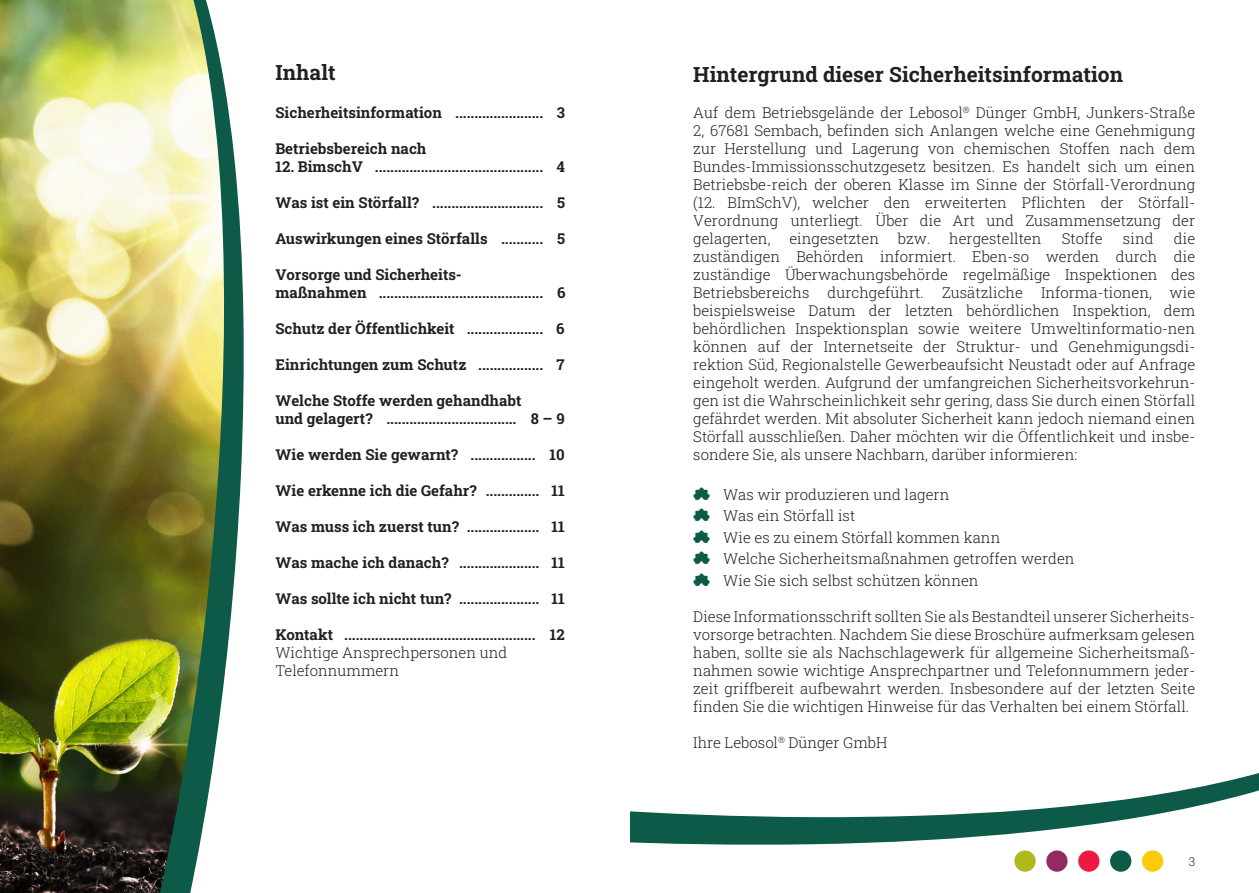
<style>
.page{position:relative;width:1259px;height:893px;background:#fff}
.page>*{position:absolute;margin:0;border:0;box-sizing:border-box;transform-origin:0 0}
.t1{font:700 21px "Roboto Slab";color:#231f20}
.t2{font:300 15px/18px "Roboto Slab";color:#231f20;text-align:justify}
.t3{font:700 15px/18px "Roboto Slab";color:#231f20}
.t4{font:300 12px "Roboto Slab";color:#231f20}
.s1{font-family:"Lebosol";font-weight:400;font-size:18px;color:#0d5a49}
</style>
<div class="page">
<div style="left:1014px;top:850px;width:21px;height:22px;background:#aeb91c;border-radius:50%"></div>
<div style="left:1046px;top:850px;width:21px;height:22px;background:#932b60;border-radius:50%"></div>
<div style="left:1078px;top:850px;width:21px;height:22px;background:#ed1a40;border-radius:50%"></div>
<div style="left:1110px;top:850px;width:21px;height:22px;background:#0d5a49;border-radius:50%"></div>
<div style="left:1142px;top:850px;width:21px;height:22px;background:#feca0a;border-radius:50%"></div>
<svg style="left:630px;top:773px;width:629px;height:72px"></svg>
<img style="left:0;top:0;width:157px;height:893px">
<img style="left:157px;top:0;width:87px;height:893px">
<h1 class="t1" style="left:275px;top:58px;width:62px">Inhalt</h1>
<p class="t3" style="left:275px;top:103px;width:291px">Sicherheitsinformation ....................... 3</p>
<p class="t3" style="left:275px;top:139px;width:153px">Betriebsbereich nach</p>
<p class="t3" style="left:275px;top:157px;width:291px">12. BimschV ............................................ 4</p>
<p class="t3" style="left:275px;top:193px;width:291px">Was ist ein Störfall? ............................. 5</p>
<p class="t3" style="left:275px;top:229px;width:291px">Auswirkungen eines Störfalls ........... 5</p>
<p class="t3" style="left:275px;top:265px;width:291px">Vorsorge und Sicherheits-<br>maßnahmen ........................................... 6</p>
<p class="t3" style="left:275px;top:319px;width:291px">Schutz der Öffentlichkeit .................... 6</p>
<p class="t3" style="left:275px;top:355px;width:291px">Einrichtungen zum Schutz ................. 7</p>
<p class="t3" style="left:275px;top:391px;width:291px">Welche Stoffe werden gehandhabt<br>und gelagert? .................................. 8 – 9</p>
<p class="t3" style="left:275px;top:445px;width:291px">Wie werden Sie gewarnt? ................. 10</p>
<p class="t3" style="left:275px;top:481px;width:291px">Wie erkenne ich die Gefahr? .............. 11</p>
<p class="t3" style="left:275px;top:517px;width:291px">Was muss ich zuerst tun? ................... 11</p>
<p class="t3" style="left:275px;top:553px;width:291px">Was mache ich danach? ..................... 11</p>
<p class="t3" style="left:275px;top:589px;width:291px">Was sollte ich nicht tun? ..................... 11</p>
<p class="t3" style="left:275px;top:625px;width:291px">Kontakt .................................................. 12</p>
<p class="t2" style="left:275px;top:643px;width:233px">Wichtige Ansprechpersonen und<br>Telefonnummern</p>
<h1 class="t1" style="left:693px;top:60px;width:431px">Hintergrund dieser Sicherheitsinformation</h1>
<p class="t2" style="left:693px;top:103px;width:503px">Auf dem Betriebsgelände der Lebosol<sup>®</sup> Dünger GmbH, Junkers-Straße 2, 67681 Sembach, befinden sich Anlangen welche eine Genehmigung zur Herstellung und Lagerung von chemischen Stoffen nach dem Bundes-Immissionsschutzgesetz besitzen. Es handelt sich um einen Betriebsbe-reich der oberen Klasse im Sinne der Störfall-Verordnung (12. BImSchV), welcher den erweiterten Pflichten der Störfall-Verordnung unterliegt. Über die Art und Zusammensetzung der gelagerten,</p>
<p class="t2" style="left:789px;top:229px;width:91px">eingesetzten</p>
<p class="t2" style="left:898px;top:229px;width:34px">bzw.</p>
<p class="t2" style="left:949px;top:229px;width:94px">hergestellten</p>
<p class="t2" style="left:1062px;top:229px;width:42px">Stoffe</p>
<p class="t2" style="left:1123px;top:229px;width:32px">sind</p>
<p class="t2" style="left:693px;top:229px;width:503px;text-indent:480px">die zuständigen Behörden informiert. Eben-so werden durch die zuständige Überwachungsbehörde regelmäßige Inspektionen des Betriebsbereichs durchgeführt. Zusätzliche Informa-tionen, wie beispielsweise Datum der letzten behördlichen Inspektion, dem behördlichen Inspektionsplan sowie weitere Umweltinformatio-nen können auf der Internetseite der Struktur- und Genehmigungsdi&shy;rektion Süd, Regionalstelle Gewerbeaufsicht Neustadt oder auf Anfrage eingeholt werden. Aufgrund der umfangreichen Sicherheitsvorkehrun&shy;gen ist die Wahrscheinlichkeit sehr gering, dass Sie durch einen Störfall gefährdet werden. Mit absoluter Sicherheit kann jedoch niemand einen Störfall ausschließen. Daher möchten wir die Öffentlichkeit und insbe&shy;sondere Sie, als unsere Nachbarn, darüber informieren:</p>
<p class="t2" style="left:693px;top:483px;width:383px;line-height:21.6px;text-align:left"><span class="s1">A</span> Was wir produzieren und lagern<br><span class="s1">A</span> Was ein Störfall ist<br><span class="s1">A</span> Wie es zu einem Störfall kommen kann<br><span class="s1">A</span> Welche Sicherheitsmaßnahmen getroffen werden <span class="s1">A</span> Wie Sie sich selbst schützen können</p>
<p class="t2" style="left:693px;top:607px;width:503px">Diese Informationsschrift sollten Sie als Bestandteil unserer Sicherheits&shy;vorsorge betrachten. Nachdem Sie diese Broschüre aufmerksam gelesen haben, sollte sie als Nachschlagewerk für allgemeine Sicherheitsmaß&shy;nahmen sowie wichtige Ansprechpartner und Telefonnummern jeder&shy;zeit griffbereit aufbewahrt werden. Insbesondere auf der letzten Seite finden Sie die wichtigen Hinweise für das Verhalten bei einem Störfall.</p>
<p class="t2" style="left:693px;top:733px;width:196px">Ihre Lebosol<sup>®</sup> Dünger GmbH</p>
<p class="t4" style="left:1188px;top:854px;width:8px">3</p>
</div>
